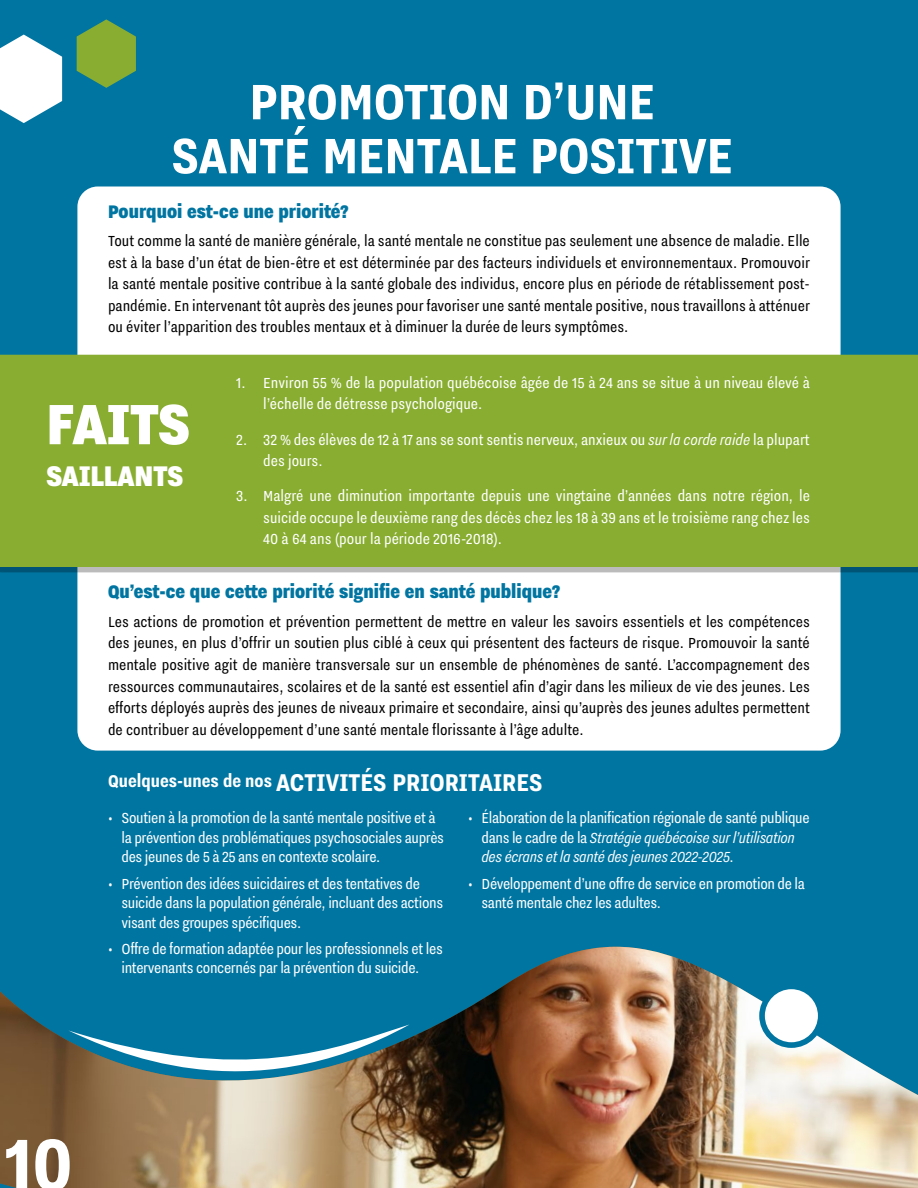
<style>
.page{position:relative;width:918px;height:1188px;background:#0075a1}
.page>*{position:absolute;margin:0;border:0;box-sizing:border-box;transform-origin:0 0}
.t1{font:700 90px "Nitti Grotesk Cond";color:#fff}
.t2{font:900 70.2px "Nitti Grotesk Cond";color:#fff}
.t3{font:700 61.5px/54px "Nitti Grotesk Cond";color:#fff;text-align:center}
.t4{font:900 35.1px "Nitti Grotesk Cond";color:#fff}
.t5{font:700 30px "Nitti Grotesk Cond";color:#fff}
.t6{font:900 22.5px "Nitti Grotesk Cond";color:#0075a1}
.t7{font:18px/21.6px "Nitti Grotesk Cond";color:#000;text-align:justify}
.t8{font:18px/19.5px "Nitti Grotesk Cond";letter-spacing:-.02em;color:#fff}
.t9{font:18px/21.6px "Nitti Grotesk Cond";color:#fff}
.t10{font:italic 18px/19.5px "Nitti Grotesk Cond";letter-spacing:-.02em;color:#fff}
.s1{font-style:italic}
.s2{font-size:21px}
.s3{font-style:normal}
</style>
<div class="page">
<svg style="left:0;top:35px;width:62px;height:88px"></svg>
<div style="left:77px;top:187px;width:764px;height:564px;background:#fff;border-radius:20px"></div>
<div style="left:0;top:359px;width:918px;height:213px;background:#000;opacity:.27"></div>
<div style="left:0;top:355px;width:918px;height:212px;background:#88ad31"></div>
<svg style="left:77px;top:19px;width:59px;height:69px"></svg>
<img style="left:0;top:947px;width:918px;height:241px">
<svg style="left:68px;top:1025px;width:342px;height:90px"></svg>
<div style="left:762px;top:986px;width:59px;height:59px;background:#fff;border-radius:50%"></div>
<div style="left:759px;top:984px;width:65px;height:64px;border:6px solid #0075a1;border-radius:50%"></div>
<h3 class="t3" style="left:172px;top:73px;width:563px">PROMOTION D’UNE<br>SANTÉ MENTALE POSITIVE</h3>
<p class="t6" style="left:108px;top:198px;width:242px">Pourquoi est-ce une priorité?</p>
<p class="t7" style="left:108px;top:230px;width:704px">Tout comme la santé de manière générale, la santé mentale ne constitue pas seulement une absence de maladie. Elle est à la base d’un état de bien-être et est déterminée par des facteurs individuels et environnementaux. Promouvoir la santé mentale positive contribue à la santé globale des individus, encore plus en période de rétablissement post&shy;pandémie. En intervenant tôt auprès des jeunes pour favoriser une santé mentale positive, nous travaillons à atténuer ou éviter l’apparition des troubles mentaux et à diminuer la durée de leurs symptômes.</p>
<p class="t9" style="left:263px;top:372px;width:548px;text-indent:-27px">1. Environ 55 % de la population québécoise âgée de 15 à 24 ans se situe à un niveau élevé à l’échelle de détresse psychologique.</p>
<p class="t9" style="left:263px;top:428px;width:548px;text-indent:-27px">2. 32 % des élèves de 12 à 17 ans se sont sentis nerveux, anxieux ou <span class="s1">sur la corde raide</span> la plupart des jours.</p>
<p class="t8" style="left:263px;top:485px;width:548px;line-height:21.6px;text-align:justify;text-indent:-27px">3. Malgré une diminution importante depuis une vingtaine d’années dans notre région, le suicide occupe le deuxième rang des décès chez les 18 à 39 ans et le troisième rang chez les 40 à 64 ans (pour la période 2016-2018).</p>
<p class="t6" style="left:108px;top:579px;width:453px">Qu’est-ce que cette priorité signifie en santé publique?</p>
<p class="t7" style="left:108px;top:611px;width:704px">Les actions de promotion et prévention permettent de mettre en valeur les savoirs essentiels et les compétences des jeunes, en plus d’offrir un soutien plus ciblé à ceux qui présentent des facteurs de risque. Promouvoir la santé mentale positive agit de manière transversale sur un ensemble de phénomènes de santé. L’accompagnement des ressources communautaires, scolaires et de la santé est essentiel afin d’agir dans les milieux de vie des jeunes. Les efforts déployés auprès des jeunes de niveaux primaire et secondaire, ainsi qu’auprès des jeunes adultes permettent de contribuer au développement d’une santé mentale florissante à l’âge adulte.</p>
<h3 class="t5" style="left:108px;top:766px;width:436px"><span class="s2">Quelques-unes de nos</span> ACTIVITÉS PRIORITAIRES</h3>
<h2 class="t2" style="left:46px;top:384px;width:145px">FAITS</h2>
<h3 class="t4" style="left:46px;top:456px;width:138px">SAILLANTS</h3>
<p class="t8" style="left:122px;top:808px;width:324px;text-indent:-14px">• Soutien à la promotion de la santé mentale positive et à la prévention des problématiques psychosociales auprès des jeunes de 5 à 25 ans en contexte scolaire.</p>
<p class="t8" style="left:122px;top:874px;width:323px;text-indent:-14px">• Prévention des idées suicidaires et des tentatives de suicide dans la population générale, incluant des actions visant des groupes spécifiques.</p>
<p class="t8" style="left:108px;top:939px;width:336px;text-align:center">• Offre de formation adaptée pour les professionnels et les intervenants concernés par la prévention du suicide.</p>
<p class="t10" style="left:482px;top:808px;width:330px;text-indent:-14px"><span class="s3">• Élaboration de la planification régionale de santé publique dans le cadre de la</span> Stratégie québécoise sur l’utilisation des écrans et la santé des jeunes 2022-2025<span class="s3">.</span></p>
<p class="t8" style="left:482px;top:873px;width:325px;text-indent:-14px">• Développement d’une offre de service en promotion de la santé mentale chez les adultes.</p>
<h1 class="t1" style="left:5px;top:1115px;width:69px">10</h1>
</div>
